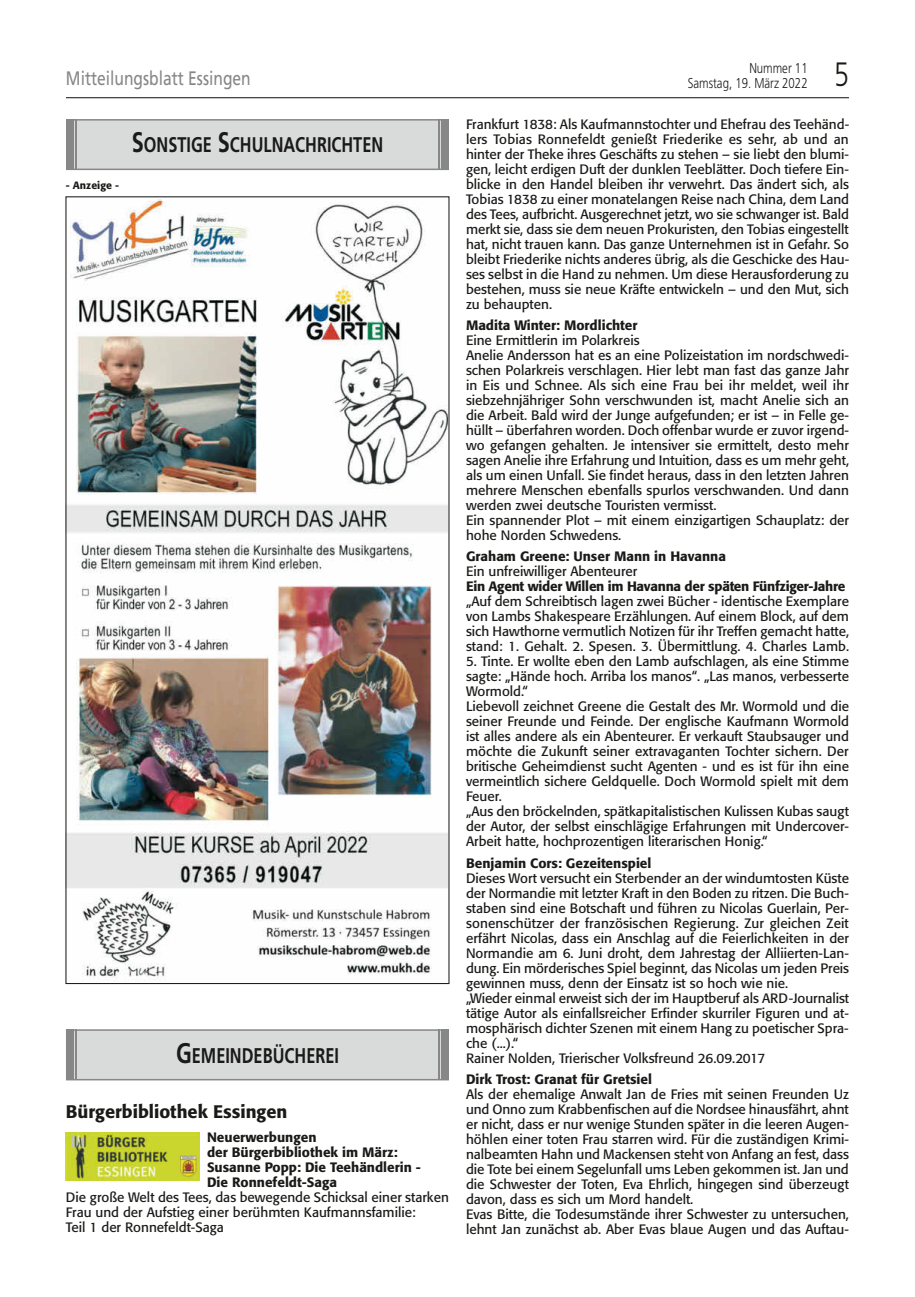
<style>
.page{position:relative;width:915px;height:1297px;background:#fff}
.page>*{position:absolute;margin:0;border:0;box-sizing:border-box;transform-origin:0 0}
.t1{font:300 33.75px "Frutiger";color:#1a1a18;scale:.8 1}
.t2{font:700 21.3px "Frutiger";color:#1a1a18;scale:.77 1}
.t3{font:700 21.15px "Frutiger";color:#1a1a18;scale:.77 1}
.t4{font:19.5px "Frutiger";color:#868786;scale:.8 1}
.t5{font:500 18px "Formata";color:#1a1a18}
.t6{font:300 14.25px "Frutiger";color:#1a1a18;scale:.8 1}
.t7{font:13.5px/15px "Formata";color:#1a1a18}
.t8{font:500 13.5px/15px "Formata";color:#1a1a18}
.t9{font:500 13.5px "Formata";letter-spacing:-.02em;color:#1a1a18}
.t10{font:500 10.5px "Formata";color:#1a1a18}
.s1{font-size:28.35px}
</style>
<div class="page">
<hr style="left:66px;top:97px;width:782px;height:1px;background:#1a1a18">
<div style="left:68px;top:121px;width:379px;height:48px;background:#d9dada"></div>
<div style="left:66px;top:119px;width:382px;height:51px;border:2px solid #868786"></div>
<div style="left:441px;top:119px;width:7px;height:50px;background:#868786"></div>
<hr style="left:437px;top:119px;width:2px;height:50px;background:#868786">
<div style="left:66px;top:119px;width:8px;height:50px;background:#868786"></div>
<hr style="left:76px;top:119px;width:1px;height:50px;background:#868786">
<img style="left:67px;top:199px;width:380px;height:782px">
<div style="left:67px;top:1031px;width:380px;height:48px;background:#d9dada"></div>
<div style="left:66px;top:1029px;width:383px;height:51px;border:2px solid #868786"></div>
<div style="left:441px;top:1029px;width:8px;height:51px;background:#868786"></div>
<hr style="left:438px;top:1029px;width:1px;height:51px;background:#868786">
<div style="left:66px;top:1029px;width:7px;height:51px;background:#868786"></div>
<hr style="left:75px;top:1029px;width:2px;height:51px;background:#868786">
<img style="left:66px;top:1132px;width:133px;height:48px">
<p class="t6" style="left:749px;top:60px;width:74px">Nummer 11</p>
<h3 class="t4" style="left:66px;top:66px;width:232px">Mitteilungsblatt Essingen</h3>
<p class="t6" style="left:687px;top:75px;width:151px">Samstag, 19. März 2022</p>
<h1 class="t1" style="left:833px;top:55px;width:20px">5</h1>
<p class="t10" style="left:66px;top:179px;width:54px">- Anzeige -</p>
<h3 class="t3" style="left:132px;top:132px;width:328px"><span class="s1">S</span>ONSTIGE <span class="s1">S</span>CHULNACHRICHTEN</h3>
<h2 class="t2" style="left:176px;top:1042px;width:213px"><span class="s1">G</span>EMEINDEBÜCHEREI</h2>
<h3 class="t5" style="left:66px;top:1101px;width:223px">Bürgerbibliothek Essingen</h3>
<p class="t8" style="left:207px;top:1129px;width:215px">Neuerwerbungen<br>der Bürgerbibliothek im März:<br>Susanne Popp: Die Teehändlerin -<br>Die Ronnefeldt-Saga</p>
<p class="t7" style="left:66px;top:1190px;width:384px">Die große Welt des Tees, das bewegende Schicksal einer starken<br>Frau und der Aufstieg einer berühmten Kaufmannsfamilie:<br>Teil 1 der Ronnefeldt-Saga</p>
<p class="t7" style="left:466px;top:116px;width:384px;text-align:justify">Frankfurt 1838: Als Kaufmannstochter und Ehefrau des Teehänd&shy;lers Tobias Ronnefeldt genießt Friederike es sehr, ab und an hinter der Theke ihres Geschäfts zu stehen – sie liebt den blumi&shy;gen, leicht erdigen Duft der dunklen Teeblätter. Doch tiefere Ein&shy;blicke in den Handel bleiben ihr verwehrt. Das ändert sich, als Tobias 1838 zu einer monatelangen Reise nach China, dem Land des Tees, aufbricht. Ausgerechnet jetzt, wo sie schwanger ist. Bald merkt sie, dass sie dem neuen Prokuristen, den Tobias eingestellt hat, nicht trauen kann. Das ganze Unternehmen ist in Gefahr. So bleibt Friederike nichts anderes übrig, als die Geschicke des Hau&shy;ses selbst in die Hand zu nehmen. Um diese Herausforderung zu bestehen, muss sie neue Kräfte entwickeln – und den Mut, sich zu behaupten.</p>
<p class="t8" style="left:466px;top:318px;width:173px">Madita Winter: Mordlichter</p>
<p class="t7" style="left:466px;top:333px;width:384px">Eine Ermittlerin im Polarkreis<br>Anelie Andersson hat es an eine Polizeistation im nordschwedi&shy;schen Polarkreis verschlagen. Hier lebt man fast das ganze Jahr in Eis und Schnee. Als sich eine Frau bei ihr meldet, weil ihr siebzehnjähriger Sohn verschwunden ist, macht Anelie sich an die Arbeit. Bald wird der Junge aufgefunden; er ist – in Felle ge&shy;hüllt – überfahren worden. Doch offenbar wurde er zuvor irgend&shy;wo gefangen gehalten. Je intensiver sie ermittelt, desto mehr sagen Anelie ihre Erfahrung und Intuition, dass es um mehr geht, als um einen Unfall. Sie findet heraus, dass in den letzten Jahren mehrere Menschen ebenfalls spurlos verschwanden. Und dann werden zwei deutsche Touristen vermisst.<br>Ein spannender Plot – mit einem einzigartigen Schauplatz: der hohe Norden Schwedens.</p>
<p class="t8" style="left:466px;top:549px;width:261px">Graham Greene: Unser Mann in Havanna</p>
<p class="t7" style="left:466px;top:564px;width:173px">Ein unfreiwilliger Abenteurer</p>
<p class="t9" style="left:466px;top:578px;width:381px">Ein Agent wider Willen im Havanna der späten Fünfziger-Jahre</p>
<p class="t7" style="left:466px;top:594px;width:384px;text-align:justify">„Auf dem Schreibtisch lagen zwei Bücher - identische Exemplare von Lambs Shakespeare Erzählungen. Auf einem Block, auf dem sich Hawthorne vermutlich Notizen für ihr Treffen gemacht hatte, stand: 1. Gehalt. 2. Spesen. 3. Übermittlung. 4. Charles Lamb.</p>
<p class="t7" style="left:466px;top:654px;width:384px">5. Tinte. Er wollte eben den Lamb aufschlagen, als eine Stimme sagte: „Hände hoch. Arriba los manos“. „Las manos, verbesserte Wormold.“<br>Liebevoll zeichnet Greene die Gestalt des Mr. Wormold und die seiner Freunde und Feinde. Der englische Kaufmann Wormold ist alles andere als ein Abenteurer. Er verkauft Staubsauger und möchte die Zukunft seiner extravaganten Tochter sichern. Der britische Geheimdienst sucht Agenten - und es ist für ihn eine vermeintlich sichere Geldquelle. Doch Wormold spielt mit dem Feuer.<br>„Aus den bröckelnden, spätkapitalistischen Kulissen Kubas saugt der Autor, der selbst einschlägige Erfahrungen mit Undercover-Arbeit hatte, hochprozentigen literarischen Honig.“</p>
<p class="t8" style="left:466px;top:855px;width:187px">Benjamin Cors: Gezeitenspiel</p>
<p class="t7" style="left:466px;top:870px;width:384px">Dieses Wort versucht ein Sterbender an der windumtosten Küste der Normandie mit letzter Kraft in den Boden zu ritzen. Die Buch&shy;staben sind eine Botschaft und führen zu Nicolas Guerlain, Per&shy;sonenschützer der französischen Regierung. Zur gleichen Zeit erfährt Nicolas, dass ein Anschlag auf die Feierlichkeiten in der Normandie am 6. Juni droht, dem Jahrestag der Alliierten-Lan&shy;dung. Ein mörderisches Spiel beginnt, das Nicolas um jeden Preis gewinnen muss, denn der Einsatz ist so hoch wie nie.<br>„Wieder einmal erweist sich der im Hauptberuf als ARD-Journalist tätige Autor als einfallsreicher Erfinder skurriler Figuren und at&shy;mosphärisch dichter Szenen mit einem Hang zu poetischer Spra&shy;che (...).“<br>Rainer Nolden, Trierischer Volksfreund 26.09.2017</p>
<p class="t8" style="left:466px;top:1072px;width:187px">Dirk Trost: Granat für Gretsiel</p>
<p class="t7" style="left:466px;top:1087px;width:384px">Als der ehemalige Anwalt Jan de Fries mit seinen Freunden Uz und Onno zum Krabbenfischen auf die Nordsee hinausfährt, ahnt er nicht, dass er nur wenige Stunden später in die leeren Augen&shy;höhlen einer toten Frau starren wird. Für die zuständigen Krimi&shy;nalbeamten Hahn und Mackensen steht von Anfang an fest, dass die Tote bei einem Segelunfall ums Leben gekommen ist. Jan und die Schwester der Toten, Eva Ehrlich, hingegen sind überzeugt davon, dass es sich um Mord handelt.<br>Evas Bitte, die Todesumstände ihrer Schwester zu untersuchen, lehnt Jan zunächst ab. Aber Evas blaue Augen und das Auftau-</p>
</div>
